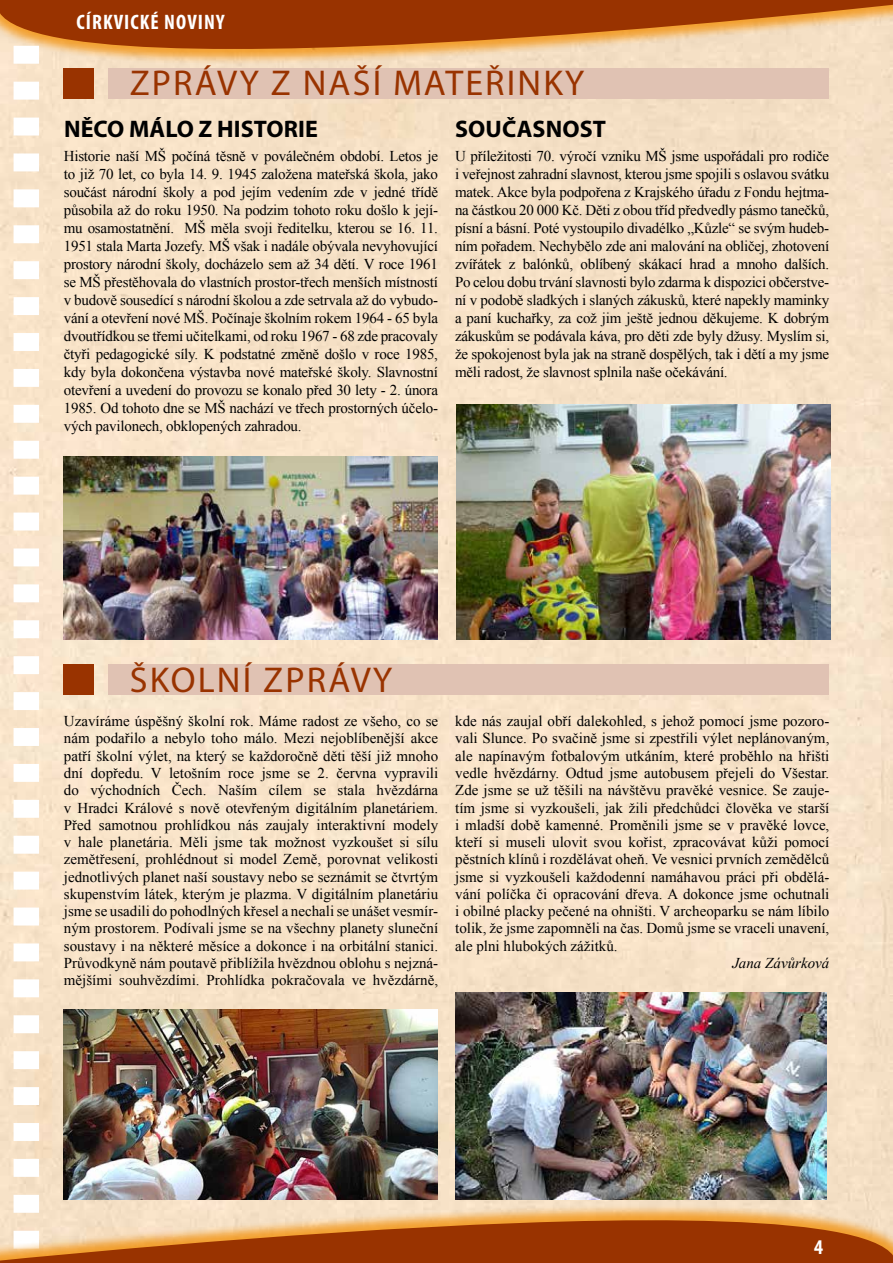
<style>
.page{position:relative;width:893px;height:1263px;background:#fff}
.page>*{position:absolute;margin:0;border:0;box-sizing:border-box;transform-origin:0 0}
.t1{font:36px "Myriad Pro";letter-spacing:.06em;color:#930}
.t2{font:700 24px "Myriad Pro";letter-spacing:.005em;color:#000}
.t3{font:700 condensed 21px "Myriad Pro";letter-spacing:.05em;color:#fff}
.t4{font:15px/17.2px "Times New Roman";letter-spacing:-.005em;color:#000;text-align:justify}
.t5{font:italic 15px "Times New Roman";color:#000}
</style>
<div class="page">
<div style="left:0;top:109px;width:893px;height:1051px;background:#f7e2c8"></div>
<svg style="left:0;top:0;width:893px;height:109px;background:#cd8f62"></svg>
<svg style="left:14px;top:46px;width:25px;height:1114px"></svg>
<svg style="left:0;top:1160px;width:893px;height:103px;background:#cc8f60"></svg>
<img style="left:64px;top:456px;width:374px;height:184px">
<img style="left:457px;top:404px;width:374px;height:236px">
<div style="left:109px;top:665px;width:720px;height:30px;background:#e0c2b3"></div>
<div style="left:109px;top:68px;width:720px;height:30px;background:#e0c2b3"></div>
<div style="left:64px;top:665px;width:30px;height:30px;background:#930"></div>
<div style="left:64px;top:68px;width:30px;height:30px;background:#930"></div>
<img style="left:64px;top:1009px;width:374px;height:190px">
<img style="left:455px;top:992px;width:371px;height:207px">
<h3 class="t3" style="left:77px;top:9px;width:149px">CÍRKVICKÉ NOVINY</h3>
<h1 class="t1" style="left:130px;top:61px;width:456px">ZPRÁVY Z NAŠÍ MATEŘINKY</h1>
<h2 class="t2" style="left:64px;top:114px;width:82px">NĚCO MÁLO</h2>
<h2 class="t2" style="left:199px;top:114px;width:110px">Z HISTORIE</h2>
<p class="t4" style="left:64px;top:147px;width:376px;line-height:18px">Historie naší MŠ počíná těsně v poválečném období. Letos je to již 70 let, co byla 14. 9. 1945 založena mateřská škola, jako součást národní školy a pod jejím vedením zde v jedné třídě působila až do roku 1950. Na podzim tohoto roku došlo k její&shy;mu osamostatnění. MŠ měla svoji ředitelku, kterou se 16. 11.<br>1951 stala Marta Jozefy. MŠ však i nadále obývala nevyhovující prostory národní školy, docházelo sem až 34 dětí. V roce 1961 se MŠ přestěhovala do vlastních prostor-třech menších místností v budově sousedící s národní školou a zde setrvala až do vybudo&shy;vání a otevření nové MŠ. Počínaje školním rokem 1964 - 65 byla dvoutřídkou se třemi učitelkami, od roku 1967 - 68 zde pracovaly čtyři pedagogické síly. K podstatné změně došlo v roce 1985, kdy byla dokončena výstavba nové mateřské školy. Slavnostní otevření a uvedení do provozu se konalo před 30 lety - 2. února 1985. Od tohoto dne se MŠ nachází ve třech prostorných účelo&shy;vých pavilonech, obklopených zahradou.</p>
<h2 class="t2" style="left:455px;top:114px;width:16px">SOU</h2>
<h2 class="t2" style="left:502px;top:114px;width:101px">ČASNOST</h2>
<p class="t4" style="left:455px;top:147px;width:376px;line-height:18px">U příležitosti 70. výročí vzniku MŠ jsme uspořádali pro rodiče i veřejnost zahradní slavnost, kterou jsme spojili s oslavou svátku matek. Akce byla podpořena z Krajského úřadu z Fondu hejtma&shy;na částkou 20 000 Kč. Děti z obou tříd předvedly pásmo tanečků, písní a básní. Poté vystoupilo divadélko „Kůzle“ se svým hudeb&shy;ním pořadem. Nechybělo zde ani malování na obličej, zhotovení zvířátek z balónků, oblíbený skákací hrad a mnoho dalších.<br>Po celou dobu trvání slavnosti bylo zdarma k dispozici občerstve&shy;ní v podobě sladkých i slaných zákusků, které napekly maminky a paní kuchařky, za což jim ještě jednou děkujeme. K dobrým zákuskům se podávala káva, pro děti zde byly džusy. Myslím si, že spokojenost byla jak na straně dospělých, tak i dětí a my jsme měli radost, že slavnost splnila naše očekávání.</p>
<h1 class="t1" style="left:130px;top:658px;width:264px">ŠKOLNÍ ZPRÁVY</h1>
<p class="t4" style="left:64px;top:712px;width:376px">Uzavíráme úspěšný školní rok. Máme radost ze všeho, co se nám podařilo a nebylo toho málo. Mezi nejoblíbenější akce patří školní výlet, na který se každoročně děti těší již mnoho dní dopředu. V letošním roce jsme se 2. června vypravili do východních Čech. Naším cílem se stala hvězdárna v Hradci Králové s nově otevřeným digitálním planetáriem.<br>Před samotnou prohlídkou nás zaujaly interaktivní modely v hale planetária. Měli jsme tak možnost vyzkoušet si sílu zemětřesení, prohlédnout si model Země, porovnat velikosti jednotlivých planet naší soustavy nebo se seznámit se čtvrtým skupenstvím látek, kterým je plazma. V digitálním planetáriu jsme se usadili do pohodlných křesel a nechali se unášet vesmír&shy;ným prostorem. Podívali jsme se na všechny planety sluneční soustavy i na některé měsíce a dokonce i na orbitální stanici.<br>Průvodkyně nám poutavě přiblížila hvězdnou oblohu s nejzná&shy;mějšími souhvězdími. Prohlídka pokračovala ve hvězdárně,</p>
<p class="t4" style="left:455px;top:712px;width:376px">kde nás zaujal obří dalekohled, s jehož pomocí jsme pozoro&shy;vali Slunce. Po svačině jsme si zpestřili výlet neplánovaným, ale napínavým fotbalovým utkáním, které proběhlo na hřišti vedle hvězdárny. Odtud jsme autobusem přejeli do Všestar.<br>Zde jsme se už těšili na návštěvu pravěké vesnice. Se zauje&shy;tím jsme si vyzkoušeli, jak žili předchůdci člověka ve starší i mladší době kamenné. Proměnili jsme se v pravěké lovce, kteří si museli ulovit svou kořist, zpracovávat kůži pomocí pěstních klínů i rozdělávat oheň. Ve vesnici prvních zemědělců jsme si vyzkoušeli každodenní namáhavou práci při obdělá&shy;vání políčka či opracování dřeva. A dokonce jsme ochutnali i obilné placky pečené na ohništi. V archeoparku se nám líbilo tolik, že jsme zapomněli na čas. Domů jsme se vraceli unavení, ale plni hlubokých zážitků.</p>
<p class="t5" style="left:732px;top:952px;width:99px">Jana Závůrková</p>
<h3 class="t3" style="left:814px;top:1234px;width:10px">4</h3>
</div>
